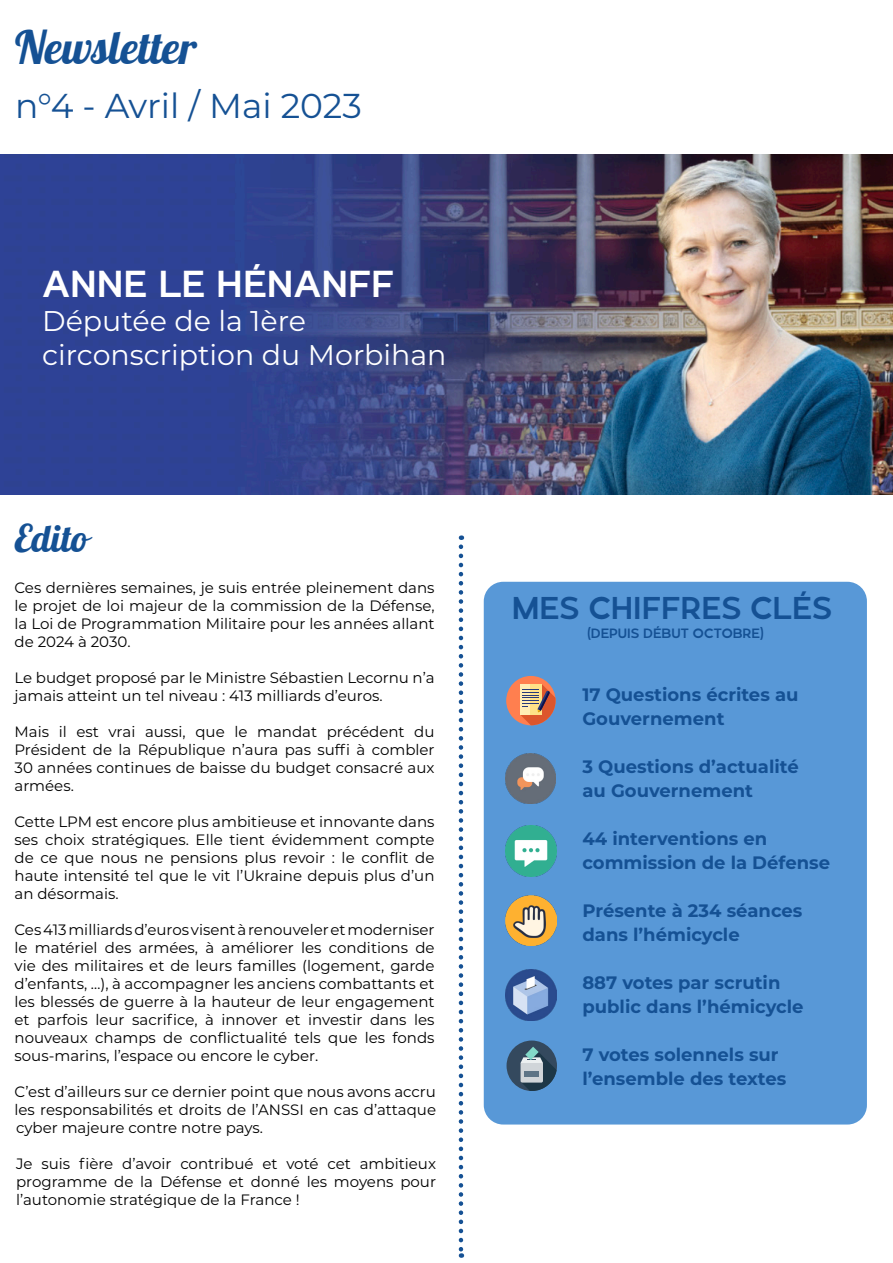
<style>
.page{position:relative;width:893px;height:1263px;background:#fff}
.page>*{position:absolute;margin:0;border:0;box-sizing:border-box;transform-origin:0 0}
.t1{font:45px "Pattaya";color:#155194}
.t2{font:37.5px "Revoxa";color:#fff}
.t3{font:37.5px "Pattaya";color:#155194}
.t4{font:34.5px "Montserrat";color:#155194}
.t5{font:31.5px "Revoxa";color:#155194}
.t6{font:28.5px "Montserrat";color:#fff}
.t7{font:700 18px/24px "Montserrat";color:#155194}
.t8{font:15px/18px "Montserrat";color:#000;text-align:justify}
.t9{font:13.5px "Revoxa";color:#155194}
</style>
<div class="page">
<svg style="left:459px;top:547px;width:4px;height:711px"></svg>
<div style="left:484px;top:582px;width:383px;height:542px;background:#5898d7;border-radius:20px"></div>
<img style="left:506px;top:969px;width:50px;height:51px">
<div style="left:507px;top:1040px;width:50px;height:51px;background:#34495e;border-radius:50%"></div>
<svg style="left:521px;top:1047px;width:36px;height:44px"></svg>
<div style="left:525px;top:1071px;width:14px;height:6px;background:#5d7486"></div>
<div style="left:506px;top:676px;width:50px;height:49px;background:#ff7f4f;border-radius:50%"></div>
<svg style="left:520px;top:684px;width:36px;height:41px"></svg>
<img style="left:506px;top:753px;width:50px;height:50px">
<img style="left:505px;top:895px;width:51px;height:51px">
<img style="left:505px;top:826px;width:51px;height:50px">
<img style="left:0;top:154px;width:893px;height:341px">
<p class="t1" style="left:15px;top:19px;width:183px">Newsletter</p>
<p class="t4" style="left:15px;top:82px;width:348px">n°4 - Avril / Mai 2023</p>
<p class="t2" style="left:42px;top:262px;width:353px">ANNE LE HÉNANFF</p>
<p class="t6" style="left:42px;top:301px;width:265px">Députée de la 1ère</p>
<p class="t6" style="left:42px;top:335px;width:406px">circonscription du Morbihan</p>
<p class="t3" style="left:15px;top:514px;width:75px">Edito</p>
<p class="t8" style="left:15px;top:578px;width:422px">Ces dernières semaines, je suis entrée pleinement dans le projet de loi majeur de la commission de la Défense, la Loi de Programmation Militaire pour les années allant de 2024 à 2030.</p>
<p class="t8" style="left:15px;top:668px;width:421px">Le budget proposé par le Ministre Sébastien Lecornu n’a jamais atteint un tel niveau : 413 milliards d’euros.</p>
<p class="t8" style="left:15px;top:722px;width:422px">Mais il est vrai aussi, que le mandat précédent du Président de la République n’aura pas suffi à combler 30 années continues de baisse du budget consacré aux armées.</p>
<p class="t8" style="left:15px;top:812px;width:422px">Cette LPM est encore plus ambitieuse et innovante dans ses choix stratégiques. Elle tient évidemment compte de ce que nous ne pensions plus revoir : le conflit de haute intensité tel que le vit l’Ukraine depuis plus d’un an désormais.</p>
<p class="t8" style="left:15px;top:920px;width:422px">Ces 413 milliards d’euros visent à renouveler et moderniser le matériel des armées, à améliorer les conditions de vie des militaires et de leurs familles (logement, garde d’enfants, …), à accompagner les anciens combattants et les blessés de guerre à la hauteur de leur engagement et parfois leur sacrifice, à innover et investir dans les nouveaux champs de conflictualité tels que les fonds sous-marins, l’espace ou encore le cyber.</p>
<p class="t8" style="left:15px;top:1082px;width:423px">C’est d’ailleurs sur ce dernier point que nous avons accru les responsabilités et droits de l’ANSSI en cas d’attaque cyber majeure contre notre pays.</p>
<p class="t8" style="left:16px;top:1154px;width:422px">Je suis fière d’avoir contribué et voté cet ambitieux programme de la Défense et donné les moyens pour l’autonomie stratégique de la France !</p>
<p class="t5" style="left:512px;top:589px;width:322px">MES CHIFFRES CLÉS</p>
<p class="t9" style="left:587px;top:626px;width:179px">(DEPUIS DÉBUT OCTOBRE)</p>
<p class="t7" style="left:582px;top:681px;width:218px">17 Questions écrites au<br>Gouvernement</p>
<p class="t7" style="left:582px;top:753px;width:218px">3 Questions d’actualité</p>
<p class="t7" style="left:582px;top:777px;width:172px">au Gouvernement</p>
<p class="t7" style="left:582px;top:825px;width:249px">44 interventions en commission de la Défense</p>
<p class="t7" style="left:582px;top:897px;width:221px">Présente à 234 séances dans l’hémicycle</p>
<p class="t7" style="left:582px;top:969px;width:223px">887 votes par scrutin public dans l’hémicycle</p>
<p class="t7" style="left:582px;top:1041px;width:205px">7 votes solennels sur l’ensemble des textes</p>
</div>
